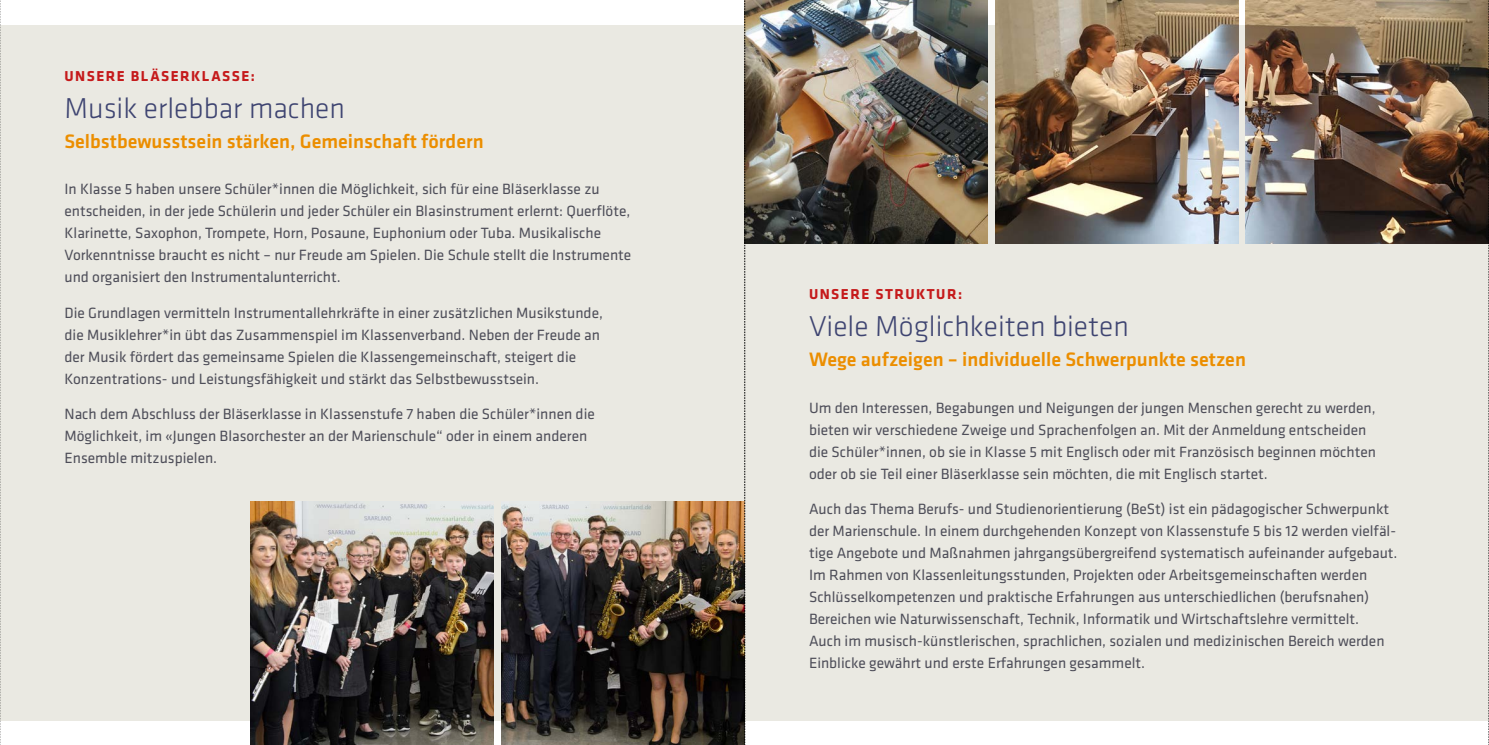
<style>
.page{position:relative;width:1489px;height:745px;background:#fff}
.page>*{position:absolute;margin:0;border:0;box-sizing:border-box;transform-origin:0 0}
.headline_17_klavika{font:300 29.75px "Klavika Basic";color:#3e4471}
.subline_11_5_klavika{font:500 20.12px "Klavika Basic";color:#ec8e00}
.copy_klavika_9{font:15.4px/21.9px "Klavika Basic";color:#4e4e59}
.unser{font:700 14.88px "Klavika Basic";letter-spacing:.1em;color:#c51a1b}
</style>
<div class="page">
<div style="left:0;top:25px;width:1488px;height:694px;background:#eae9e2"></div>
<img style="left:250px;top:501px;width:243px;height:243px">
<img style="left:501px;top:501px;width:243px;height:243px">
<img style="left:1245px;top:0;width:243px;height:243px">
<img style="left:745px;top:0;width:242px;height:243px">
<img style="left:995px;top:0;width:243px;height:243px">
<svg style="left:0;top:0;width:1px;height:743px"></svg>
<svg style="left:744px;top:0;width:1px;height:744px"></svg>
<svg style="left:1488px;top:0;width:1px;height:744px"></svg>
<p class="unser" style="left:64px;top:65px;width:192px">UNSERE BLÄSERKLASSE:</p>
<p class="headline_17_klavika" style="left:64px;top:90px;width:282px">Musik erlebbar machen</p>
<p class="subline_11_5_klavika" style="left:64px;top:127px;width:420px">Selbstbewusstsein stärken, Gemeinschaft fördern</p>
<p class="copy_klavika_9" style="left:64px;top:178px;width:536px">In Klasse 5 haben unsere Schüler*innen die Möglichkeit, sich für eine Bläserklasse zu</p>
<p class="copy_klavika_9" style="left:64px;top:199px;width:567px">entscheiden, in der jede Schülerin und jeder Schüler ein Blasinstrument erlernt: Querflöte,<br>Klarinette, Saxophon, Trompete, Horn, Posaune, Euphonium oder Tuba. Musikalische</p>
<p class="copy_klavika_9" style="left:64px;top:243px;width:568px">Vorkenntnisse braucht es nicht – nur Freude am Spielen. Die Schule stellt die Instrumente und organisiert den Instrumentalunterricht.</p>
<p class="copy_klavika_9" style="left:64px;top:301px;width:540px">Die Grundlagen vermitteln Instrumentallehrkräfte in einer zusätzlichen Musikstunde,</p>
<p class="copy_klavika_9" style="left:64px;top:323px;width:537px">die Musiklehrer*in übt das Zusammenspiel im Klassenverband. Neben der Freude an</p>
<p class="copy_klavika_9" style="left:64px;top:345px;width:513px">der Musik fördert das gemeinsame Spielen die Klassengemeinschaft, steigert die</p>
<p class="copy_klavika_9" style="left:64px;top:367px;width:476px">Konzentrations- und Leistungsfähigkeit und stärkt das Selbstbewusstsein.</p>
<p class="copy_klavika_9" style="left:64px;top:402px;width:532px">Nach dem Abschluss der Bläserklasse in Klassenstufe 7 haben die Schüler*innen die</p>
<p class="copy_klavika_9" style="left:64px;top:424px;width:524px">Möglichkeit, im «Jungen Blasorchester an der Marienschule“ oder in einem anderen</p>
<p class="copy_klavika_9" style="left:64px;top:446px;width:154px">Ensemble mitzuspielen.</p>
<p class="unser" style="left:809px;top:283px;width:155px">UNSERE STRUKTUR:</p>
<p class="headline_17_klavika" style="left:809px;top:308px;width:321px">Viele Möglichkeiten bieten</p>
<p class="subline_11_5_klavika" style="left:809px;top:346px;width:438px">Wege aufzeigen – individuelle Schwerpunkte setzen</p>
<p class="copy_klavika_9" style="left:809px;top:396px;width:568px">Um den Interessen, Begabungen und Neigungen der jungen Menschen gerecht zu werden,</p>
<p class="copy_klavika_9" style="left:809px;top:418px;width:559px">bieten wir verschiedene Zweige und Sprachenfolgen an. Mit der Anmeldung entscheiden</p>
<p class="copy_klavika_9" style="left:809px;top:440px;width:568px">die Schüler*innen, ob sie in Klasse 5 mit Englisch oder mit Französisch beginnen möchten</p>
<p class="copy_klavika_9" style="left:809px;top:461px;width:460px">oder ob sie Teil einer Bläserklasse sein möchten, die mit Englisch startet.</p>
<p class="copy_klavika_9" style="left:809px;top:497px;width:590px">Auch das Thema Berufs- und Studienorientierung (BeSt) ist ein pädagogischer Schwerpunkt der Marienschule. In einem durchgehenden Konzept von Klassenstufe 5 bis 12 werden vielfäl&shy;tige Angebote und Maßnahmen jahrgangsübergreifend systematisch aufeinander aufgebaut.<br>Im Rahmen von Klassenleitungsstunden, Projekten oder Arbeitsgemeinschaften werden Schlüsselkompetenzen und praktische Erfahrungen aus unterschiedlichen (berufsnahen)</p>
<p class="copy_klavika_9" style="left:809px;top:607px;width:551px">Bereichen wie Naturwissenschaft, Technik, Informatik und Wirtschaftslehre vermittelt.</p>
<p class="copy_klavika_9" style="left:809px;top:629px;width:577px">Auch im musisch-künstlerischen, sprachlichen, sozialen und medizinischen Bereich werden<br>Einblicke gewährt und erste Erfahrungen gesammelt.</p>
</div>
